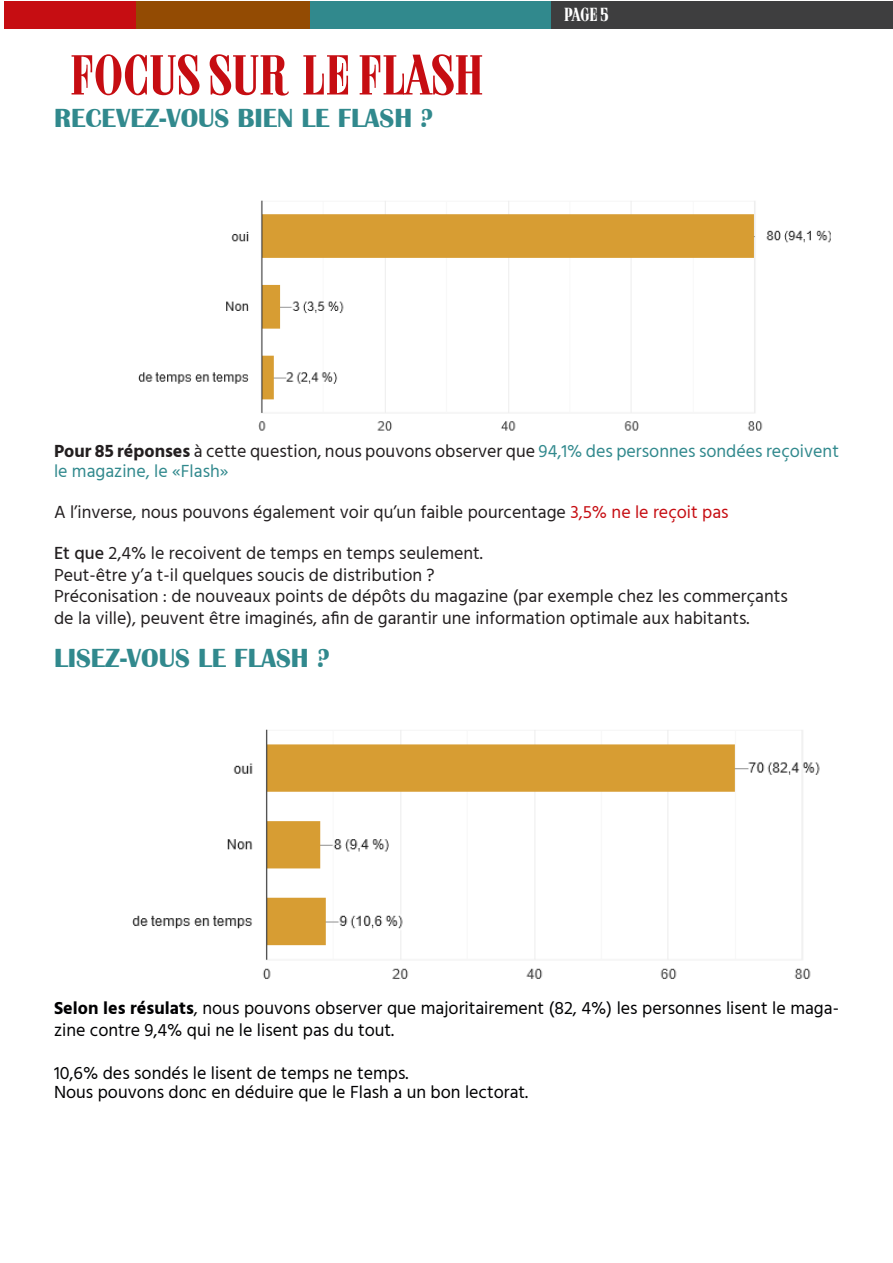
<style>
.page{position:relative;width:893px;height:1263px;background:#fff}
.page>*{position:absolute;margin:0;border:0;box-sizing:border-box;transform-origin:0 0}
.t1{font:54px "ARB08 Extreme Roman AUG 32 CAS Normal";color:#c60d12}
.t2{font:700 27px "Britannic";color:#31898d}
.t3{font:18px/21.6px "Hind";color:#231f20}
.t4{font:18px/21.6px "Hind";color:#000002}
.t5{font:18px/19.5px "Hind";color:#31898d}
.t6{font:18px "ARB08 Extreme Roman AUG 32 CAS Normal";color:#fff}
.s1{font-weight:700;color:#231f20}
.s2{color:#231f20}
.s3{color:#c60d12}
.s4{font-weight:500}
.s5{font-weight:700}
</style>
<div class="page">
<div style="left:550px;top:1px;width:343px;height:28px;background:#3e3e3f"></div>
<div style="left:310px;top:1px;width:240px;height:28px;background:#31898d"></div>
<div style="left:136px;top:1px;width:174px;height:28px;background:#934b03"></div>
<div style="left:4px;top:1px;width:132px;height:28px;background:#c60d12"></div>
<img style="left:138px;top:200px;width:693px;height:231px">
<img style="left:132px;top:729px;width:688px;height:250px">
<p class="t1" style="left:54px;top:50px;width:431px">✚ FOCUS SUR LE FLASH</p>
<p class="t2" style="left:54px;top:103px;width:381px">RECEVEZ-VOUS BIEN LE FLASH ?</p>
<p class="t6" style="left:564px;top:6px;width:46px">PAGE 5</p>
<p class="t5" style="left:54px;top:443px;width:786px"><span class="s1">Pour 85 réponses</span> <span class="s2">à cette question, nous pouvons observer que</span> 94,1% des personnes sondées reçoivent le magazine, le «Flash»</p>
<p class="t3" style="left:54px;top:502px;width:676px">A l’inverse, nous pouvons également voir qu’un faible pourcentage <span class="s3">3,5% ne le reçoit pas</span></p>
<p class="t3" style="left:54px;top:543px;width:430px"><span class="s4">Et que</span> 2,4% le recoivent de temps en temps seulement.</p>
<p class="t3" style="left:54px;top:565px;width:735px">Peut-être y’a t-il quelques soucis de distribution ?<br>Préconisation : de nouveaux points de dépôts du magazine (par exemple chez les commerçants de la ville), peuvent être imaginés, afin de garantir une information optimale aux habitants.</p>
<p class="t2" style="left:54px;top:643px;width:277px">LISEZ-VOUS LE FLASH ?</p>
<p class="t4" style="left:54px;top:998px;width:786px"><span class="s5">Selon les résulats</span>, nous pouvons observer que majoritairement (82, 4%) les personnes lisent le maga&shy;zine contre 9,4% qui ne le lisent pas du tout.</p>
<p class="t4" style="left:54px;top:1063px;width:356px">10,6% des sondés le lisent de temps ne temps.</p>
<p class="t4" style="left:54px;top:1083px;width:476px">Nous pouvons donc en déduire que le Flash a un bon lectorat.</p>
</div>
